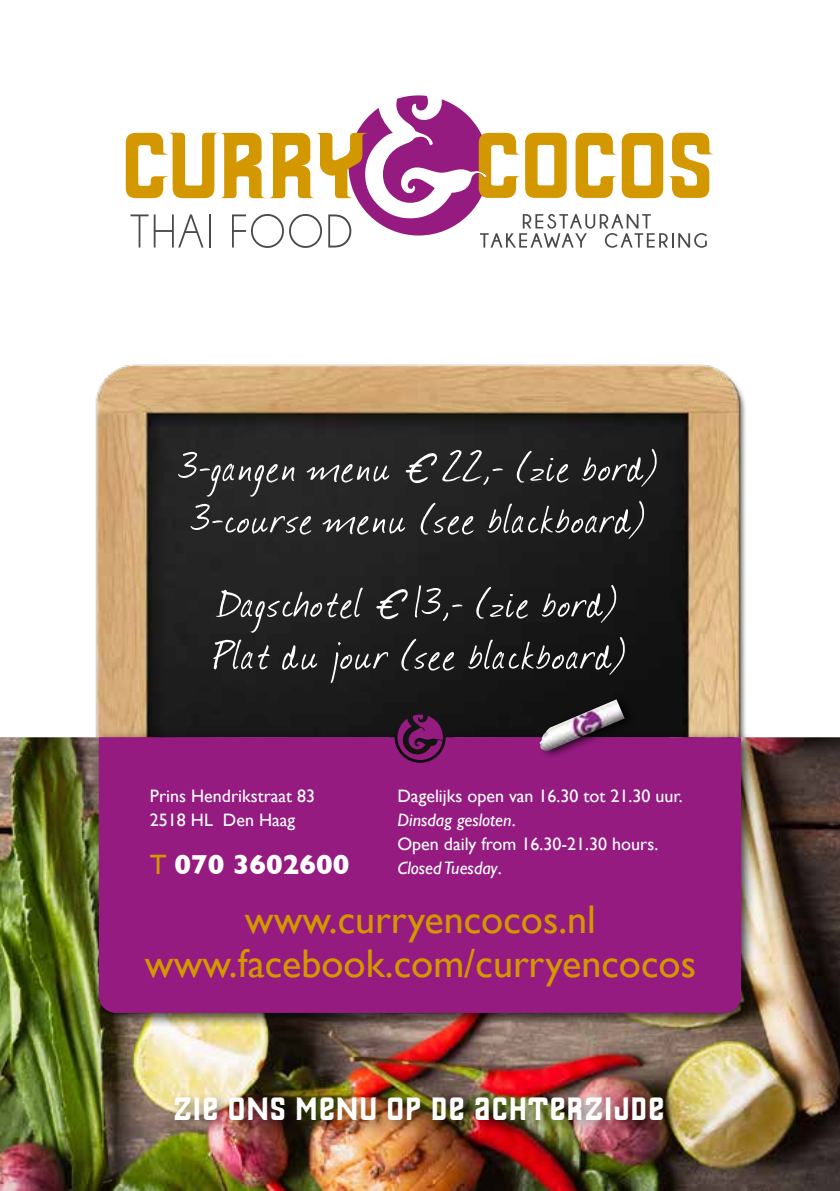
<style>
.page{position:relative;width:840px;height:1191px;background:#fff}
.page>*{position:absolute;margin:0;border:0;box-sizing:border-box;transform-origin:0 0}
.t1{font:40px/44px "Gill Sans";color:#d39700;text-align:center}
.t2{font:30px "Thailandesa";letter-spacing:.02em;color:#fff}
.t3{font:700 28px "Gill Sans";color:#fff}
.t4{font:18px/24px "Gill Sans";color:#fff}
.s1{font-style:italic}
.s2{font-weight:400;color:#d39700}
</style>
<div class="page">
<img style="left:95px;top:364px;width:651px;height:366px">
<img style="left:0;top:737px;width:839px;height:454px">
<div style="left:169px;top:1091px;width:510px;height:44px;background:#000;opacity:.5"></div>
<svg style="left:213px;top:585px;width:411px;height:98px;background:#303030"></svg>
<svg style="left:178px;top:449px;width:478px;height:90px;background:#383838"></svg>
<div style="left:92px;top:730px;width:664px;height:297px;background:#000;opacity:.75"></div>
<div style="left:99px;top:737px;width:641px;height:276px;background:#951b81"></div>
<svg style="left:397px;top:714px;width:45px;height:46px;background:#5e1752"></svg>
<div style="left:537px;top:693px;width:100px;height:67px;background:#000;opacity:.75"></div>
<img style="left:539px;top:699px;width:85px;height:52px">
<svg style="left:126px;top:95px;width:587px;height:153px"></svg>
<p class="t4" style="left:397px;top:783px;width:287px">Dagelijks open van 16.30 tot 21.30 uur.<br><span class="s1">Dinsdag gesloten</span>.<br>Open daily from 16.30-21.30 hours.<br><span class="s1">Closed Tuesday</span>.</p>
<h1 class="t1" style="left:145px;top:896px;width:552px">www.curryencocos.nl www.facebook.com/curryencocos</h1>
<p class="t4" style="left:150px;top:783px;width:167px">Prins Hendrikstraat 83<br>2518 HL Den Haag</p>
<h3 class="t3" style="left:150px;top:842px;width:201px"><span class="s2">T</span> 070 3602600</h3>
<h2 class="t2" style="left:173px;top:1090px;width:493px">Zie ons menu op de achterzijde</h2>
</div>
